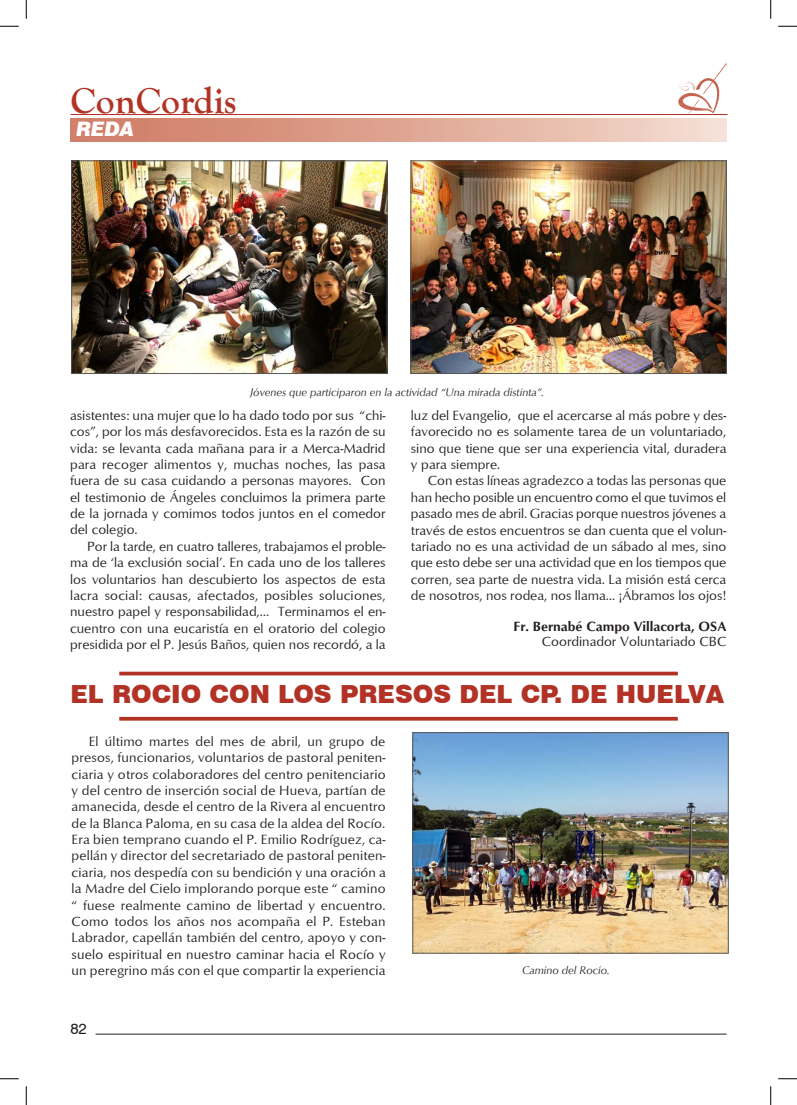
<style>
.page{position:relative;width:797px;height:1105px;background:#fff}
.page>*{position:absolute;margin:0;border:0;box-sizing:border-box;transform-origin:0 0}
.t1{font:700 37.5px "Goudy Old Style T";color:#b23326}
.TITULO{font:900 25px "Swiss 721 BT";color:#b23326}
.Subtítulo_1{font:italic 900 20px "Swiss 721 BT";color:#fff}
.t2{font:15px "Swiss 721 BT";color:#231f20}
.GENERAL{font:13.75px/16.4px "Optimum";color:#231f20;text-align:justify}
.AUTOR{font:700 13.75px "Optimum";color:#231f20}
.AUTOR_CARGO{font:13.75px "Optimum";color:#231f20}
.PIE_FOTO{font:italic 11.25px "Optimum";color:#231f20}
</style>
<div class="page">
<hr style="left:72px;top:114px;width:655px;height:1px;background:#b23326">
<img style="left:678px;top:63px;width:49px;height:51px">
<hr style="left:96px;top:1034px;width:630px;height:1px;background:#231f20">
<hr style="left:71px;top:114px;width:655px;height:1px;background:#b23326">
<img style="left:73px;top:162px;width:312px;height:210px">
<div style="left:71px;top:160px;width:316px;height:214px;border:1px solid #57585a"></div>
<img style="left:412px;top:162px;width:312px;height:210px">
<div style="left:410px;top:160px;width:316px;height:214px;border:1px solid #57585a"></div>
<img style="left:414px;top:734px;width:312px;height:217px">
<div style="left:412px;top:732px;width:316px;height:221px;border:1px solid #57585a"></div>
<hr style="left:119px;top:672px;width:558px;height:3px;background:#b23326">
<svg style="left:119px;top:717px;width:558px;height:4px;background:#b94539"></svg>
<svg style="left:0;top:25px;width:19px;height:2px"></svg>
<svg style="left:778px;top:25px;width:19px;height:2px"></svg>
<svg style="left:0;top:1078px;width:19px;height:1px"></svg>
<svg style="left:778px;top:1078px;width:19px;height:1px"></svg>
<svg style="left:25px;top:0;width:2px;height:19px"></svg>
<svg style="left:25px;top:1086px;width:2px;height:19px"></svg>
<svg style="left:770px;top:0;width:1px;height:19px"></svg>
<svg style="left:770px;top:1086px;width:1px;height:19px"></svg>
<p class="t1" style="left:71px;top:80px;width:168px">ConCordis</p>
<p class="Subtítulo_1" style="left:76px;top:117px;width:60px">REDA</p>
<p class="PIE_FOTO" style="left:250px;top:385px;width:295px">Jóvenes que participaron en la actividad “Una mirada distinta”.</p>
<p class="GENERAL" style="left:70px;top:407px;width:317px">asistentes: una mujer que lo ha dado todo por sus “chi&shy;cos”, por los más desfavorecidos. Esta es la razón de su vida: se levanta cada mañana para ir a Merca-Madrid para recoger alimentos y, muchas noches, las pasa fuera de su casa cuidando a personas mayores. Con el testimonio de Ángeles concluimos la primera parte de la jornada y comimos todos juntos en el comedor del colegio.</p>
<p class="GENERAL" style="left:70px;top:538px;width:317px;text-indent:17px">Por la tarde, en cuatro talleres, trabajamos el proble&shy;ma de ‘la exclusión social’. En cada uno de los talleres los voluntarios han descubierto los aspectos de esta lacra social: causas, afectados, posibles soluciones, nuestro papel y responsabilidad,… Terminamos el en&shy;cuentro con una eucaristía en el oratorio del colegio presidida por el P. Jesús Baños, quien nos recordó, a la</p>
<p class="GENERAL" style="left:411px;top:407px;width:317px">luz del Evangelio, que el acercarse al más pobre y des&shy;favorecido no es solamente tarea de un voluntariado, sino que tiene que ser una experiencia vital, duradera y para siempre.</p>
<p class="GENERAL" style="left:411px;top:472px;width:317px;text-indent:17px">Con estas líneas agradezco a todas las personas que han hecho posible un encuentro como el que tuvimos el pasado mes de abril. Gracias porque nuestros jóvenes a través de estos encuentros se dan cuenta que el volun&shy;tariado no es una actividad de un sábado al mes, sino que esto debe ser una actividad que en los tiempos que corren, sea parte de nuestra vida. La misión está cerca de nosotros, nos rodea, nos llama… ¡Ábramos los ojos!</p>
<p class="AUTOR" style="left:513px;top:619px;width:214px">Fr. Bernabé Campo Villacorta, OSA</p>
<p class="AUTOR_CARGO" style="left:542px;top:633px;width:186px">Coordinador Voluntariado CBC</p>
<p class="TITULO" style="left:70px;top:678px;width:655px">EL ROCIO CON LOS PRESOS DEL CP. DE HUELVA</p>
<p class="GENERAL" style="left:72px;top:732px;width:315px;text-indent:17px">El último martes del mes de abril, un grupo de presos, funcionarios, voluntarios de pastoral peniten&shy;ciaria y otros colaboradores del centro penitenciario y del centro de inserción social de Hueva, partían de amanecida, desde el centro de la Rivera al encuentro de la Blanca Paloma, en su casa de la aldea del Rocío.<br>Era bien temprano cuando el P. Emilio Rodríguez, ca&shy;pellán y director del secretariado de pastoral peniten&shy;ciaria, nos despedía con su bendición y una oración a la Madre del Cielo implorando porque este “ camino “ fuese realmente camino de libertad y encuentro.<br>Como todos los años nos acompaña el P. Esteban Labrador, capellán también del centro, apoyo y con&shy;suelo espiritual en nuestro caminar hacia el Rocío y un peregrino más con el que compartir la experiencia</p>
<p class="t2" style="left:70px;top:1019px;width:18px">82</p>
<p class="PIE_FOTO" style="left:522px;top:964px;width:89px">Camino del Rocío.</p>
</div>
